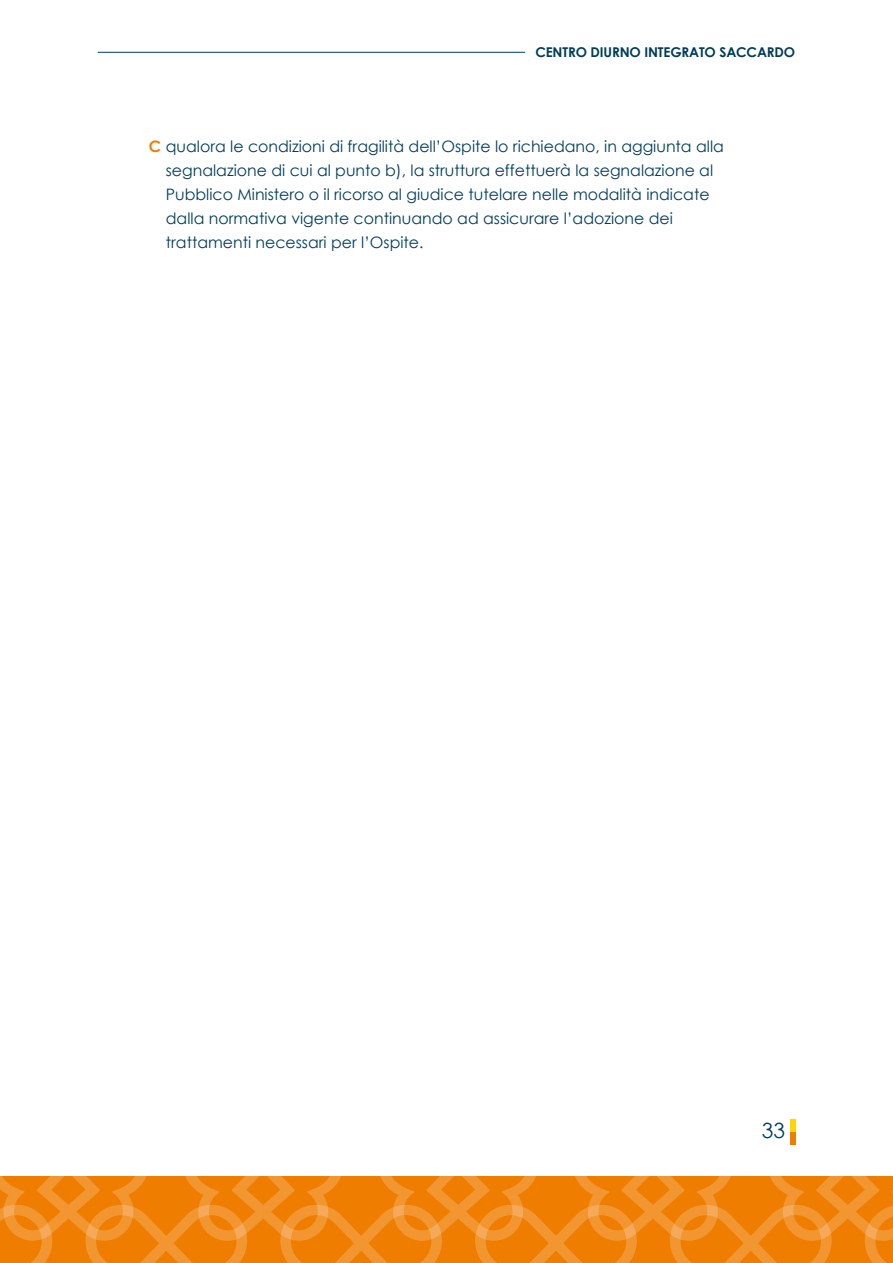
<style>
.page{position:relative;width:893px;height:1263px;background:#fff}
.page>*{position:absolute;margin:0;border:0;box-sizing:border-box;transform-origin:0 0}
.t1{font:21px "Century Gothic";color:#003d58}
.t2{font:15.75px/24px "Century Gothic";color:#003d58}
.t3{font:700 13.5px "Century Gothic";letter-spacing:-.01em;color:#003d58}
.s1{font-weight:700;color:#ef7d00}
</style>
<div class="page">
<svg style="left:0;top:1176px;width:893px;height:87px;background:#f08714"></svg>
<div style="left:790px;top:1132px;width:5px;height:12px;background:#ef7d00"></div>
<div style="left:790px;top:1119px;width:5px;height:13px;background:#ffd600"></div>
<hr style="left:98px;top:52px;width:427px;height:1px;background:#003d58">
<p class="t3" style="left:535px;top:42px;width:261px">CENTRO DIURNO INTEGRATO SACCARDO</p>
<p class="t2" style="left:166px;top:134px;width:560px;text-indent:-17px"><span class="s1">C</span> qualora le condizioni di fragilità dell’Ospite lo richiedano, in aggiunta alla segnalazione di cui al punto b), la struttura effettuerà la segnalazione al Pubblico Ministero o il ricorso al giudice tutelare nelle modalità indicate dalla normativa vigente continuando ad assicurare l’adozione dei trattamenti necessari per l’Ospite.</p>
<h1 class="t1" style="left:762px;top:1116px;width:25px">33</h1>
</div>
